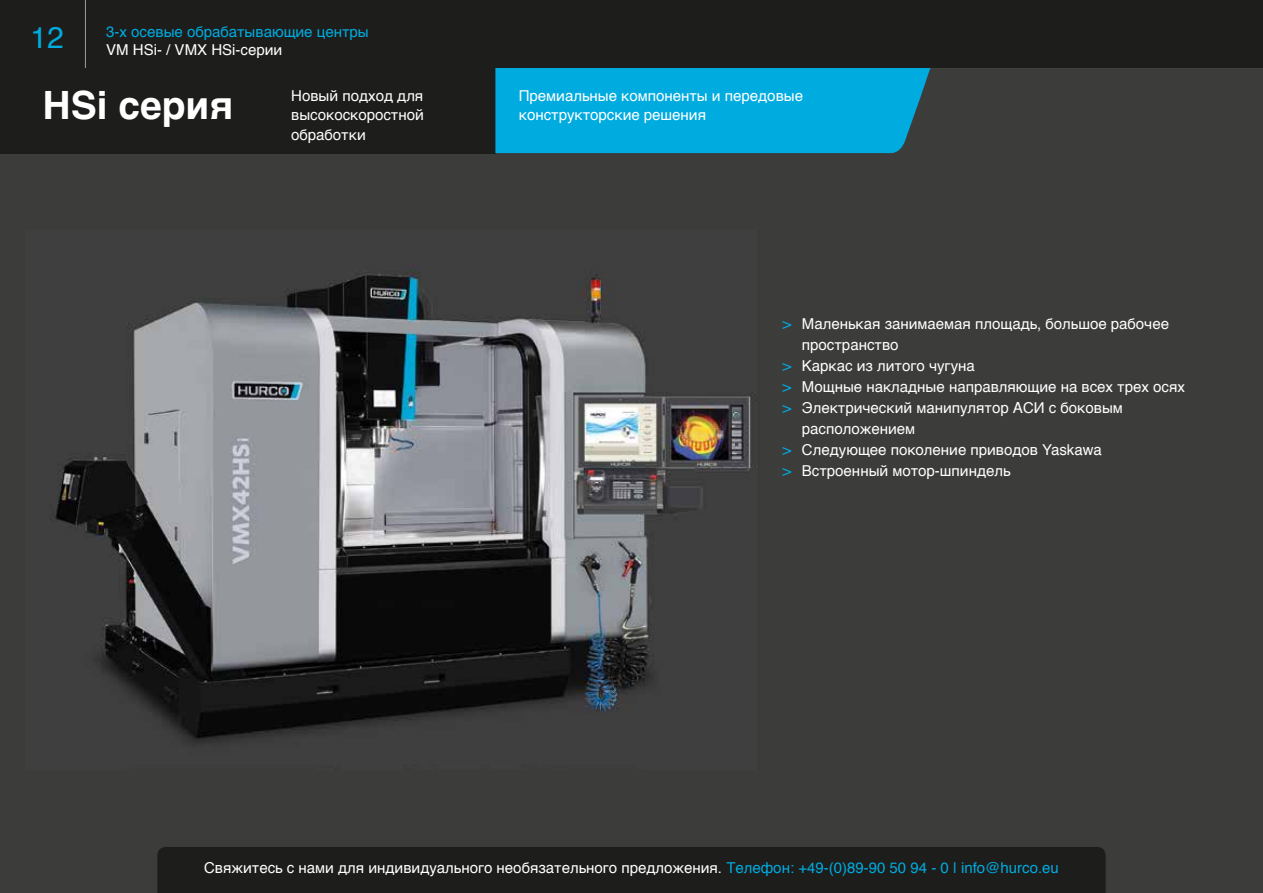
<style>
.page{position:relative;width:1263px;height:893px;background:#fff}
.page>*{position:absolute;margin:0;border:0;box-sizing:border-box;transform-origin:0 0}
.t1{font:700 39px "Helvetica";color:#fff}
.t2{font:30px "Helvetica";color:#00abe0}
.t3{font:15px/19.5px "Helvetica";color:#fff}
.t4{font:15px "Helvetica";color:#00abe0}
.s1{color:#00abe0}
</style>
<div class="page">
<div style="left:0;top:68px;width:1263px;height:825px;background:#3c3c3b"></div>
<div style="left:0;top:68px;width:495px;height:85px;background:#1d1d1b"></div>
<div style="left:495px;top:68px;width:435px;height:86px;background:#00abe0"></div>
<div style="left:0;top:0;width:1263px;height:68px;background:#1d1d1b"></div>
<hr style="left:85px;top:0;width:1px;height:68px;background:#9d9d9c">
<div style="left:157px;top:847px;width:949px;height:46px;background:#1d1d1b"></div>
<img style="left:26px;top:230px;width:733px;height:540px">
<h2 class="t2" style="left:30px;top:14px;width:35px">12</h2>
<p class="t4" style="left:106px;top:20px;width:264px">3-х осевые обрабатывающие центры</p>
<p class="t3" style="left:106px;top:40px;width:177px">VM HSi- / VMX HSi-серии</p>
<h1 class="t1" style="left:43px;top:73px;width:192px">HSi серия</h1>
<p class="t3" style="left:291px;top:86px;width:134px;text-align:justify">Новый подход для высокоскоростной обработки</p>
<p class="t3" style="left:519px;top:86px;width:286px">Премиальные компоненты и передовые конструкторские решения</p>
<p class="t3" style="left:782px;top:315px;width:388px"><span class="s1">&gt;</span> Маленькая занимаемая площадь, большое рабочее</p>
<p class="t3" style="left:802px;top:336px;width:98px">пространство</p>
<p class="t3" style="left:782px;top:357px;width:194px"><span class="s1">&gt;</span> Каркас из литого чугуна</p>
<p class="t3" style="left:782px;top:378px;width:404px"><span class="s1">&gt;</span> Мощные накладные направляющие на всех трех осях</p>
<p class="t3" style="left:782px;top:399px;width:342px"><span class="s1">&gt;</span> Электрический манипулятор АСИ с боковым</p>
<p class="t3" style="left:802px;top:420px;width:115px">расположением</p>
<p class="t3" style="left:782px;top:441px;width:321px"><span class="s1">&gt;</span> Следующее поколение приводов Yaskawa</p>
<p class="t3" style="left:782px;top:462px;width:230px"><span class="s1">&gt;</span> Встроенный мотор-шпиндель</p>
<p class="t3" style="left:204px;top:858px;width:856px">Свяжитесь с нами для индивидуального необязательного предложения. <span class="s1">Телефон: +49-(0)89-90 50 94 - 0 | info@hurco.eu</span></p>
</div>
